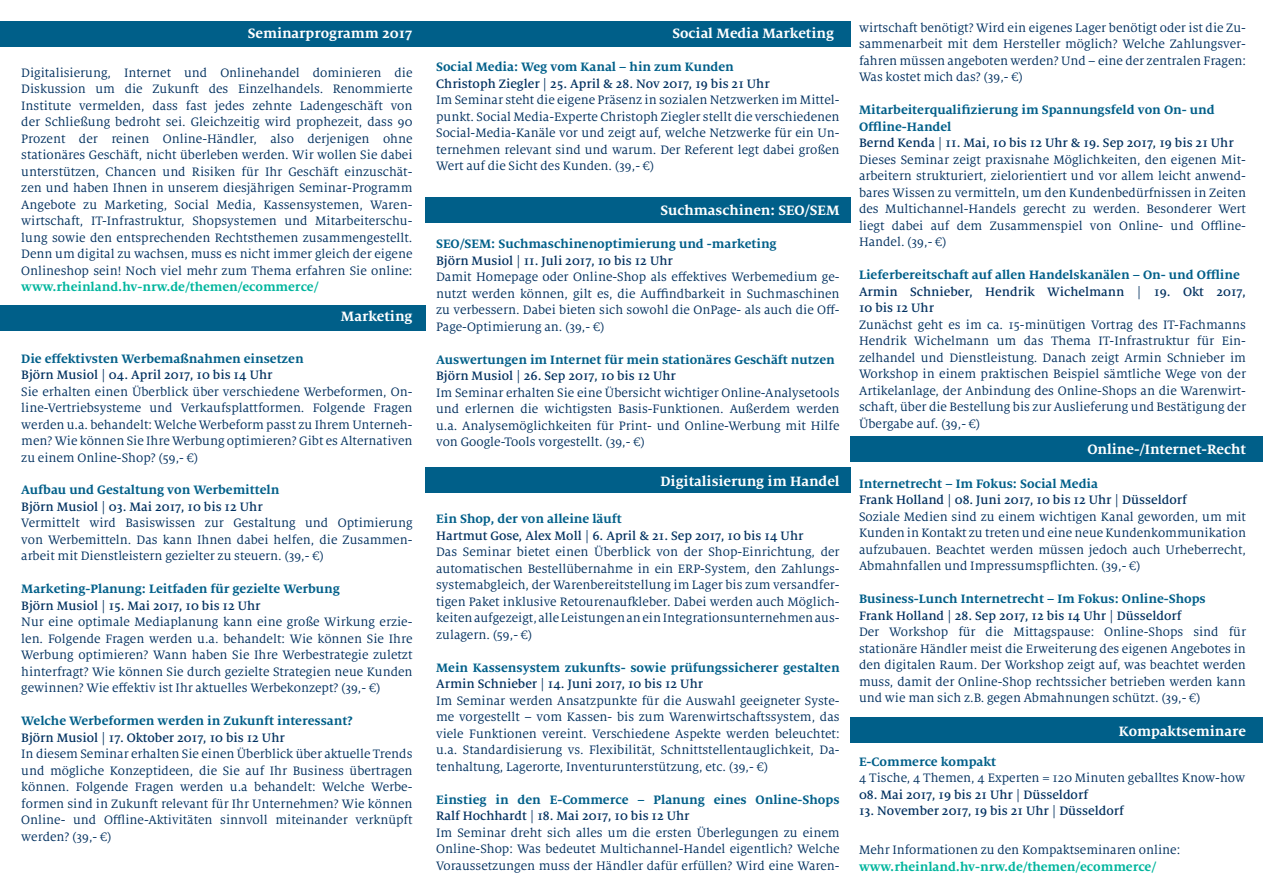
<style>
.page{position:relative;width:1263px;height:893px;background:#fff}
.page>*{position:absolute;margin:0;border:0;box-sizing:border-box;transform-origin:0 0}
.t1{font:700 15px "Milo Serif OT";color:#fff}
.t2{font:13.5px/16.5px "Milo Serif OT";color:#00305f;text-align:justify}
.t3{font:700 13.5px/16.5px "Milo Serif OT";color:#005f89}
.t4{font:500 13.5px/16.5px "Milo Serif OT";color:#00305f}
.t5{font:700 13.5px "Milo Serif OT";color:#00b59d}
</style>
<div class="page">
<div style="left:0;top:305px;width:425px;height:26px;background:#005f89"></div>
<div style="left:425px;top:468px;width:425px;height:25px;background:#005f89"></div>
<div style="left:425px;top:198px;width:425px;height:25px;background:#005f89"></div>
<div style="left:851px;top:718px;width:412px;height:25px;background:#005f89"></div>
<div style="left:0;top:21px;width:850px;height:26px;background:#005f89"></div>
<div style="left:850px;top:436px;width:413px;height:25px;background:#005f89"></div>
<p class="t1" style="left:248px;top:26px;width:166px">Seminarprogramm 2017</p>
<p class="t2" style="left:21px;top:64px;width:393px">Digitalisierung, Internet und Onlinehandel dominieren die Diskussion um die Zukunft des Einzelhandels. Renommierte Institute vermelden, dass fast jedes zehnte Ladengeschäft von der Schließung bedroht sei. Gleichzeitig wird prophezeit, dass 90<br>Prozent der reinen Online-Händler, also derjenigen ohne stationäres Geschäft, nicht überleben werden. Wir wollen Sie dabei unterstützen, Chancen und Risiken für Ihr Geschäft einzuschät&shy;zen und haben Ihnen in unserem diesjährigen Seminar-Programm Angebote zu Marketing, Social Media, Kassensystemen, Waren&shy;wirtschaft, IT-Infrastruktur, Shopsystemen und Mitarbeiterschu&shy;lung sowie den entsprechenden Rechtsthemen zusammengestellt.<br>Denn um digital zu wachsen, muss es nicht immer gleich der eigene Onlineshop sein! Noch viel mehr zum Thema erfahren Sie online:</p>
<p class="t5" style="left:21px;top:280px;width:299px">www.rheinland.hv-nrw.de/themen/ecommerce/</p>
<p class="t1" style="left:341px;top:308px;width:73px">Marketing</p>
<p class="t3" style="left:21px;top:350px;width:284px">Die effektivsten Werbemaßnahmen einsetzen</p>
<p class="t4" style="left:21px;top:367px;width:253px">Björn Musiol | 04. April 2017, 10 bis 14 Uhr</p>
<p class="t2" style="left:21px;top:383px;width:393px">Sie erhalten einen Überblick über verschiedene Werbeformen, On&shy;line-Vertriebsysteme und Verkaufsplattformen. Folgende Fragen werden u.a. behandelt: Welche Werbeform passt zu Ihrem Unterneh&shy;men? Wie können Sie Ihre Werbung optimieren? Gibt es Alternativen zu einem Online-Shop? (59,- €)</p>
<p class="t3" style="left:21px;top:482px;width:260px">Aufbau und Gestaltung von Werbemitteln</p>
<p class="t4" style="left:21px;top:499px;width:243px">Björn Musiol | 03. Mai 2017, 10 bis 12 Uhr</p>
<p class="t2" style="left:21px;top:515px;width:393px">Vermittelt wird Basiswissen zur Gestaltung und Optimierung von Werbemitteln. Das kann Ihnen dabei helfen, die Zusammen&shy;arbeit mit Dienstleistern gezielter zu steuern. (39,- €)</p>
<p class="t3" style="left:21px;top:581px;width:320px">Marketing-Planung: Leitfaden für gezielte Werbung</p>
<p class="t4" style="left:21px;top:598px;width:241px">Björn Musiol | 15. Mai 2017, 10 bis 12 Uhr</p>
<p class="t2" style="left:21px;top:614px;width:393px">Nur eine optimale Mediaplanung kann eine große Wirkung erzie&shy;len. Folgende Fragen werden u.a. behandelt: Wie können Sie Ihre Werbung optimieren? Wann haben Sie Ihre Werbestrategie zuletzt hinterfragt? Wie können Sie durch gezielte Strategien neue Kunden gewinnen? Wie effektiv ist Ihr aktuelles Werbekonzept? (39,- €)</p>
<p class="t3" style="left:21px;top:713px;width:333px">Welche Werbeformen werden in Zukunft interessant?</p>
<p class="t4" style="left:21px;top:730px;width:265px">Björn Musiol | 17. Oktober 2017, 10 bis 12 Uhr</p>
<p class="t2" style="left:21px;top:746px;width:393px">In diesem Seminar erhalten Sie einen Überblick über aktuelle Trends und mögliche Konzeptideen, die Sie auf Ihr Business übertragen können. Folgende Fragen werden u.a behandelt: Welche Werbe&shy;formen sind in Zukunft relevant für Ihr Unternehmen? Wie können Online- und Offline-Aktivitäten sinnvoll miteinander verknüpft werden? (39,- €)</p>
<p class="t1" style="left:672px;top:26px;width:163px">Social Media Marketing</p>
<p class="t3" style="left:436px;top:59px;width:299px">Social Media: Weg vom Kanal – hin zum Kunden</p>
<p class="t4" style="left:436px;top:75px;width:335px">Christoph Ziegler | 25. April &amp; 28. Nov 2017, 19 bis 21 Uhr</p>
<p class="t2" style="left:436px;top:92px;width:405px">Im Seminar steht die eigene Präsenz in sozialen Netzwerken im Mittel&shy;punkt. Social Media-Experte Christoph Ziegler stellt die verschiedenen Social-Media-Kanäle vor und zeigt auf, welche Netzwerke für ein Un&shy;ternehmen relevant sind und warum. Der Referent legt dabei großen Wert auf die Sicht des Kunden. (39,- €)</p>
<p class="t1" style="left:660px;top:202px;width:181px">Suchmaschinen: SEO/SEM</p>
<p class="t3" style="left:436px;top:236px;width:342px">SEO/SEM: Suchmaschinenoptimierung und -marketing</p>
<p class="t4" style="left:436px;top:253px;width:238px">Björn Musiol | 11. Juli 2017, 10 bis 12 Uhr</p>
<p class="t2" style="left:436px;top:269px;width:405px">Damit Homepage oder Online-Shop als effektives Werbemedium ge&shy;nutzt werden können, gilt es, die Auffindbarkeit in Suchmaschinen zu verbessern. Dabei bieten sich sowohl die OnPage- als auch die Off-Page-Optimierung an. (39,- €)</p>
<p class="t3" style="left:436px;top:351px;width:400px">Auswertungen im Internet für mein stationäres Geschäft nutzen</p>
<p class="t4" style="left:436px;top:368px;width:241px">Björn Musiol | 26. Sep 2017, 10 bis 12 Uhr</p>
<p class="t2" style="left:436px;top:385px;width:405px">Im Seminar erhalten Sie eine Übersicht wichtiger Online-Analysetools und erlernen die wichtigsten Basis-Funktionen. Außerdem werden u.a. Analysemöglichkeiten für Print- und Online-Werbung mit Hilfe von Google-Tools vorgestellt. (39,- €)</p>
<p class="t1" style="left:660px;top:473px;width:181px">Digitalisierung im Handel</p>
<p class="t3" style="left:436px;top:511px;width:187px">Ein Shop, der von alleine läuft</p>
<p class="t4" style="left:436px;top:527px;width:369px">Hartmut Gose, Alex Moll | 6. April &amp; 21. Sep 2017, 10 bis 14 Uhr</p>
<p class="t2" style="left:436px;top:544px;width:405px">Das Seminar bietet einen Überblick von der Shop-Einrichtung, der automatischen Bestellübernahme in ein ERP-System, den Zahlungs&shy;systemabgleich, der Warenbereitstellung im Lager bis zum versandfer&shy;tigen Paket inklusive Retourenaufkleber. Dabei werden auch Möglich&shy;keiten aufgezeigt, alle Leistungen an ein Integrationsunternehmen aus&shy;zulagern. (59,- €)</p>
<p class="t3" style="left:436px;top:659px;width:405px">Mein Kassensystem zukunfts- sowie prüfungssicherer gestalten</p>
<p class="t4" style="left:436px;top:676px;width:268px">Armin Schnieber | 14. Juni 2017, 10 bis 12 Uhr</p>
<p class="t2" style="left:436px;top:692px;width:405px">Im Seminar werden Ansatzpunkte für die Auswahl geeigneter Syste&shy;me vorgestellt – vom Kassen- bis zum Warenwirtschaftssystem, das viele Funktionen vereint. Verschiedene Aspekte werden beleuchtet: u.a. Standardisierung vs. Flexibilität, Schnittstellentauglichkeit, Da&shy;tenhaltung, Lagerorte, Inventurunterstützung, etc. (39,- €)</p>
<p class="t3" style="left:436px;top:791px;width:405px">Einstieg in den E-Commerce – Planung eines Online-Shops</p>
<p class="t4" style="left:436px;top:808px;width:255px">Ralf Hochhardt | 18. Mai 2017, 10 bis 12 Uhr</p>
<p class="t2" style="left:436px;top:824px;width:405px">Im Seminar dreht sich alles um die ersten Überlegungen zu einem Online-Shop: Was bedeutet Multichannel-Handel eigentlich? Welche Voraussetzungen muss der Händler dafür erfüllen? Wird eine Waren-</p>
<p class="t2" style="left:859px;top:20px;width:388px">wirtschaft benötigt? Wird ein eigenes Lager benötigt oder ist die Zu&shy;sammenarbeit mit dem Hersteller möglich? Welche Zahlungsver&shy;fahren müssen angeboten werden? Und – eine der zentralen Fragen:<br>Was kostet mich das? (39,- €)</p>
<p class="t3" style="left:859px;top:102px;width:357px">Mitarbeiterqualifizierung im Spannungsfeld von On- und<br>Offline-Handel</p>
<p class="t4" style="left:859px;top:135px;width:376px">Bernd Kenda | 11. Mai, 10 bis 12 Uhr &amp; 19. Sep 2017, 19 bis 21 Uhr</p>
<p class="t2" style="left:859px;top:152px;width:388px">Dieses Seminar zeigt praxisnahe Möglichkeiten, den eigenen Mit&shy;arbeitern strukturiert, zielorientiert und vor allem leicht anwend&shy;bares Wissen zu vermitteln, um den Kundenbedürfnissen in Zeiten des Multichannel-Handels gerecht zu werden. Besonderer Wert liegt dabei auf dem Zusammenspiel von Online- und Offline-Handel. (39,- €)</p>
<p class="t3" style="left:859px;top:267px;width:382px">Lieferbereitschaft auf allen Handelskanälen – On- und Offline</p>
<p class="t4" style="left:859px;top:284px;width:388px">Armin Schnieber, Hendrik Wichelmann | 19. Okt 2017,<br>10 bis 12 Uhr</p>
<p class="t2" style="left:859px;top:317px;width:388px">Zunächst geht es im ca. 15-minütigen Vortrag des IT-Fachmanns Hendrik Wichelmann um das Thema IT-Infrastruktur für Ein&shy;zelhandel und Dienstleistung. Danach zeigt Armin Schnieber im Workshop in einem praktischen Beispiel sämtliche Wege von der Artikelanlage, der Anbindung des Online-Shops an die Warenwirt&shy;schaft, über die Bestellung bis zur Auslieferung und Bestätigung der Übergabe auf. (39,- €)</p>
<p class="t1" style="left:1087px;top:441px;width:160px">Online-/Internet-Recht</p>
<p class="t3" style="left:859px;top:475px;width:241px">Internetrecht – Im Fokus: Social Media</p>
<p class="t4" style="left:859px;top:492px;width:329px">Frank Holland | 08. Juni 2017, 10 bis 12 Uhr | Düsseldorf</p>
<p class="t2" style="left:859px;top:508px;width:388px">Soziale Medien sind zu einem wichtigen Kanal geworden, um mit Kunden in Kontakt zu treten und eine neue Kundenkommunikation aufzubauen. Beachtet werden müssen jedoch auch Urheberrecht, Abmahnfallen und Impressumspflichten. (39,- €)</p>
<p class="t3" style="left:859px;top:591px;width:348px">Business-Lunch Internetrecht – Im Fokus: Online-Shops</p>
<p class="t4" style="left:859px;top:607px;width:324px">Frank Holland | 28. Sep 2017, 12 bis 14 Uhr | Düsseldorf</p>
<p class="t2" style="left:859px;top:624px;width:388px">Der Workshop für die Mittagspause: Online-Shops sind für stationäre Händler meist die Erweiterung des eigenen Angebotes in den digitalen Raum. Der Workshop zeigt auf, was beachtet werden muss, damit der Online-Shop rechtssicher betrieben werden kann und wie man sich z.B. gegen Abmahnungen schützt. (39,- €)</p>
<p class="t1" style="left:1119px;top:723px;width:128px">Kompaktseminare</p>
<p class="t3" style="left:859px;top:753px;width:139px">E-Commerce kompakt</p>
<p class="t2" style="left:859px;top:770px;width:388px">4 Tische, 4 Themen, 4 Experten = 120 Minuten geballtes Know-how</p>
<p class="t4" style="left:859px;top:786px;width:230px">08. Mai 2017, 19 bis 21 Uhr | Düsseldorf</p>
<p class="t4" style="left:859px;top:803px;width:266px">13. November 2017, 19 bis 21 Uhr | Düsseldorf</p>
<p class="t2" style="left:859px;top:842px;width:323px">Mehr Informationen zu den Kompaktseminaren online:</p>
<p class="t5" style="left:859px;top:859px;width:299px">www.rheinland.hv-nrw.de/themen/ecommerce/</p>
</div>
